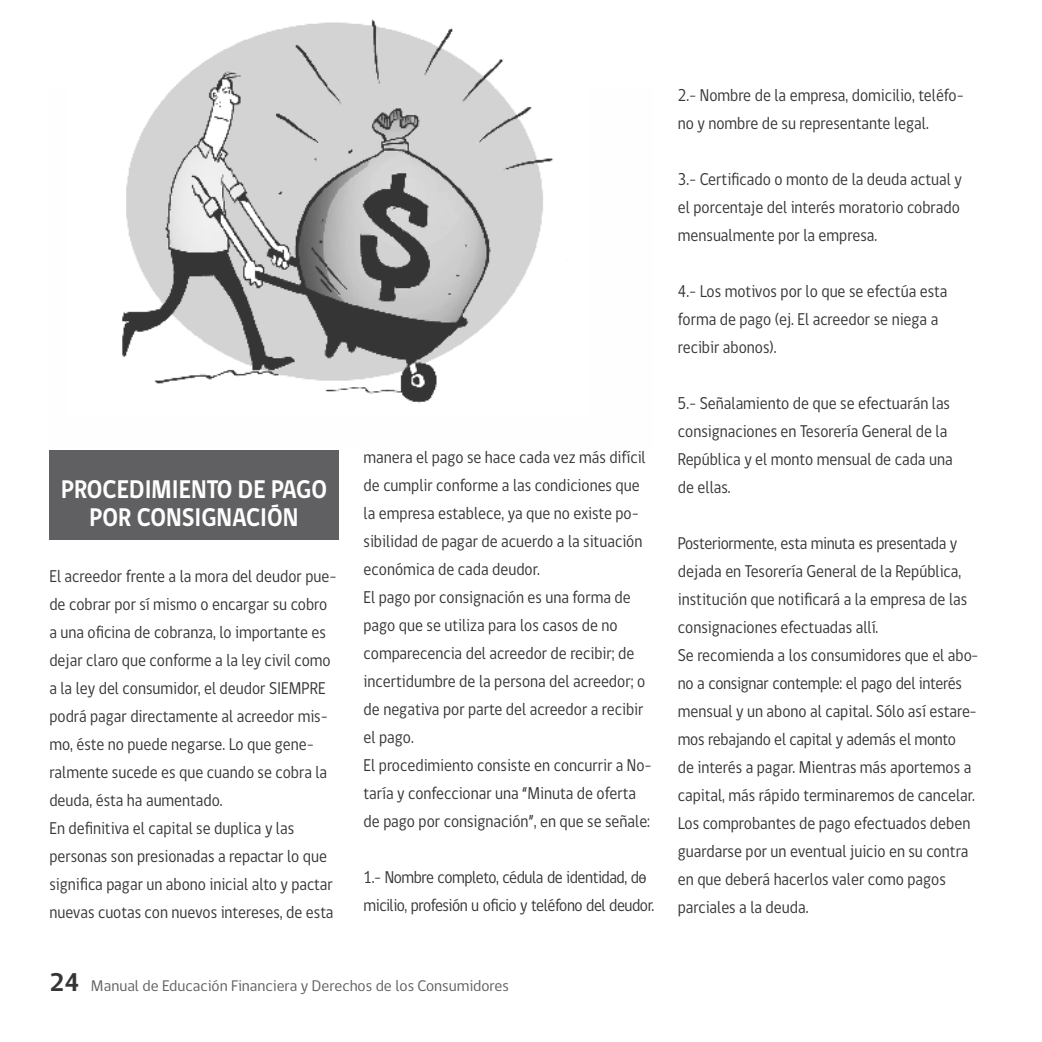
<style>
.page{position:relative;width:1042px;height:1042px;background:#fff}
.page>*{position:absolute;margin:0;border:0;box-sizing:border-box;transform-origin:0 0}
.t1{font:700 26.25px/28px "gob CL";color:#fefefe;text-align:center;scale:.9 1}
.t2{font:17.5px/28px "gob CL";color:#373435;scale:.9 1}
.t3{font:17.5px/28px "gob CL";letter-spacing:-.025em;color:#373435;scale:.9 1}
.t4{font:15.75px "gob CL";color:#606062}
.s1{font-weight:700;font-size:26.25px;color:#373435}
</style>
<div class="page">
<div style="left:49px;top:450px;width:290px;height:89px;background:#606062"></div>
<img style="left:122px;top:19px;width:432px;height:384px">
<h1 class="t1" style="left:61px;top:477px;width:297px">PROCEDIMIENTO DE PAGO<br>POR CONSIGNACIÓN</h1>
<p class="t2" style="left:49px;top:563px;width:321px">El acreedor frente a la mora del deudor pue&shy;de cobrar por sí mismo o encargar su cobro a una oficina de cobranza, lo importante es dejar claro que conforme a la ley civil como a la ley del consumidor, el deudor SIEMPRE podrá pagar directamente al acreedor mis&shy;mo, éste no puede negarse. Lo que gene&shy;ralmente sucede es que cuando se cobra la deuda, ésta ha aumentado.<br>En definitiva el capital se duplica y las personas son presionadas a repactar lo que significa pagar un abono inicial alto y pactar nuevas cuotas con nuevos intereses, de esta</p>
<p class="t2" style="left:364px;top:445px;width:322px">manera el pago se hace cada vez más difícil de cumplir conforme a las condiciones que la empresa establece, ya que no existe po&shy;sibilidad de pagar de acuerdo a la situación económica de cada deudor.<br>El pago por consignación es una forma de pago que se utiliza para los casos de no comparecencia del acreedor de recibir; de incertidumbre de la persona del acreedor; o de negativa por parte del acreedor a recibir el pago.<br>El procedimiento consiste en concurrir a No&shy;taría y confeccionar una “Minuta de oferta de pago por consignación”, en que se señale:</p>
<p class="t3" style="left:364px;top:865px;width:324px">1.- Nombre completo, cédula de identidad, do&shy;micilio, profesión u oficio y teléfono del deudor.</p>
<p class="t4" style="left:49px;top:979px;width:461px"><span class="s1">24</span> Manual de Educación Financiera y Derechos de los Consumidores</p>
<p class="t2" style="left:678px;top:83px;width:319px">2.- Nombre de la empresa, domicilio, teléfo&shy;no y nombre de su representante legal.</p>
<p class="t2" style="left:678px;top:167px;width:317px;text-align:justify">3.- Certificado o monto de la deuda actual y el porcentaje del interés moratorio cobrado mensualmente por la empresa.</p>
<p class="t2" style="left:678px;top:279px;width:301px">4.- Los motivos por lo que se efectúa esta forma de pago (ej. El acreedor se niega a recibir abonos).</p>
<p class="t2" style="left:678px;top:391px;width:307px">5.- Señalamiento de que se efectuarán las consignaciones en Tesorería General de la República y el monto mensual de cada una de ellas.</p>
<p class="t2" style="left:678px;top:531px;width:335px">Posteriormente, esta minuta es presentada y dejada en Tesorería General de la República, institución que notificará a la empresa de las consignaciones efectuadas allí.<br>Se recomienda a los consumidores que el abo&shy;no a consignar contemple: el pago del interés mensual y un abono al capital. Sólo así estare&shy;mos rebajando el capital y además el monto<br>de interés a pagar. Mientras más aportemos a capital, más rápido terminaremos de cancelar.<br>Los comprobantes de pago efectuados deben guardarse por un eventual juicio en su contra en que deberá hacerlos valer como pagos parciales a la deuda.</p>
</div>
